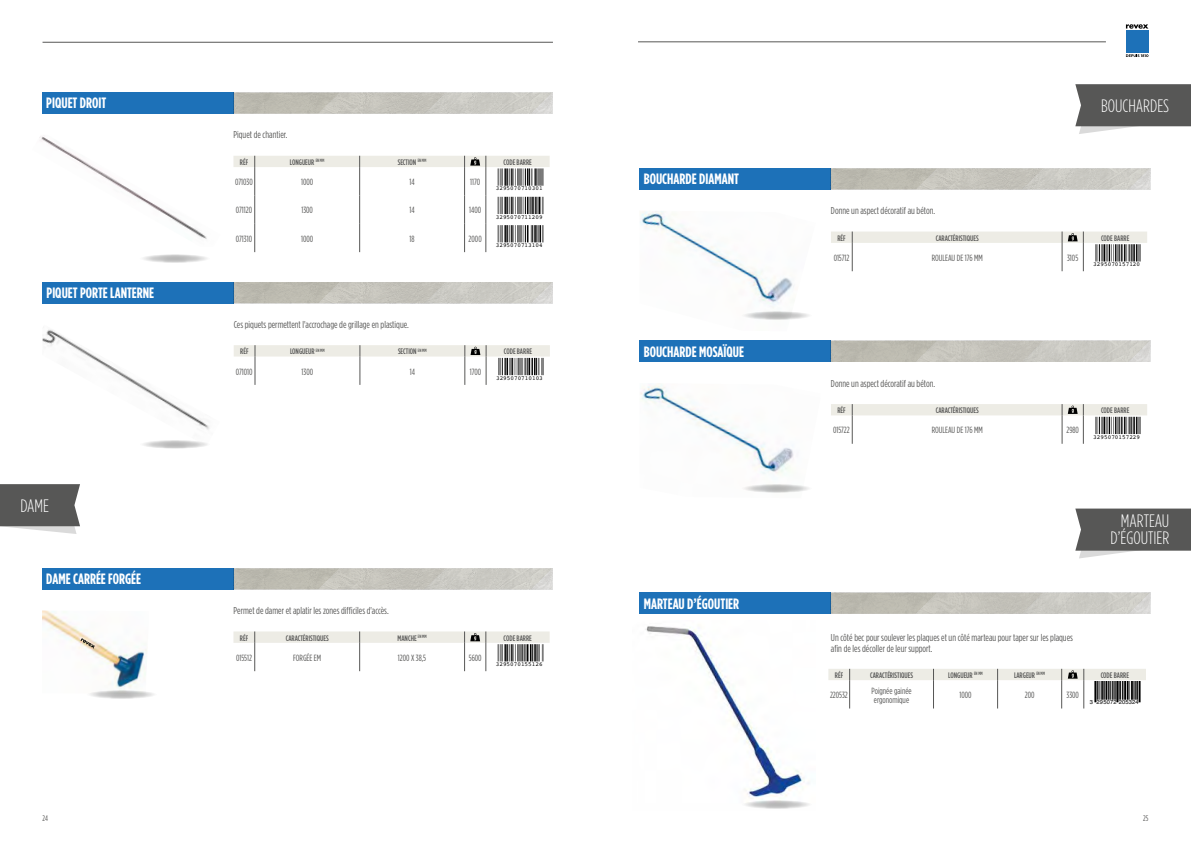
<style>
.page{position:relative;width:1191px;height:842px;background:#fff}
.page>*{position:absolute;margin:0;border:0;box-sizing:border-box;transform-origin:0 0}
.t1{font:300 18px/17px "Gotham Condensed";color:#fff;text-align:center}
.t2{font:700 15px "Gotham Condensed";color:#fff}
.t3{font:10px/11px "Gotham Condensed";color:#575756}
.t4{font:9px/9px "Gotham Condensed";color:#575756}
.t5{font:500 8px "Gotham Condensed";color:#575756}
.t6{font:8px "Gotham Condensed";color:#575756}
.t7{font:6px "Courier";color:#000}
.t8{font:5.8px "Helvetica";letter-spacing:.025em;color:#000}
</style>
<div class="page">
<hr style="left:43px;top:42px;width:510px;height:1px;background:#575756">
<hr style="left:638px;top:42px;width:468px;height:1px;background:#575756">
<div style="left:1126px;top:30px;width:22px;height:23px;background:#1d71b8"></div>
<svg style="left:1126px;top:24px;width:22px;height:5px"></svg>
<svg style="left:1126px;top:54px;width:22px;height:3px"></svg>
<img style="left:39px;top:136px;width:168px;height:103px">
<div style="left:42px;top:93px;width:191px;height:21px;background:#1d71b8"></div>
<img style="left:233px;top:93px;width:319px;height:21px">
<svg style="left:233px;top:156px;width:316px;height:96px"></svg>
<svg style="left:143px;top:254px;width:64px;height:9px"></svg>
<img style="left:42px;top:329px;width:168px;height:101px">
<div style="left:42px;top:282px;width:192px;height:21px;background:#1d71b8"></div>
<img style="left:234px;top:282px;width:319px;height:21px">
<svg style="left:234px;top:345px;width:316px;height:40px"></svg>
<svg style="left:143px;top:440px;width:64px;height:9px"></svg>
<svg style="left:0;top:484px;width:80px;height:50px;background:#737372"></svg>
<img style="left:42px;top:610px;width:105px;height:80px">
<div style="left:42px;top:568px;width:191px;height:21px;background:#1d71b8"></div>
<img style="left:233px;top:568px;width:319px;height:21px">
<svg style="left:233px;top:631px;width:316px;height:40px"></svg>
<svg style="left:90px;top:690px;width:64px;height:9px"></svg>
<svg style="left:1075px;top:84px;width:116px;height:50px;background:#737373"></svg>
<img style="left:640px;top:211px;width:154px;height:95px">
<div style="left:639px;top:168px;width:192px;height:21px;background:#1d71b8"></div>
<img style="left:831px;top:168px;width:319px;height:21px">
<svg style="left:831px;top:232px;width:316px;height:39px"></svg>
<svg style="left:744px;top:311px;width:65px;height:9px"></svg>
<img style="left:640px;top:384px;width:154px;height:90px">
<div style="left:639px;top:341px;width:192px;height:21px;background:#1d71b8"></div>
<img style="left:831px;top:341px;width:319px;height:21px">
<svg style="left:831px;top:404px;width:316px;height:40px"></svg>
<svg style="left:744px;top:484px;width:65px;height:9px"></svg>
<svg style="left:80px;top:638px;width:15px;height:11px"></svg>
<svg style="left:1075px;top:509px;width:116px;height:49px;background:#727271"></svg>
<div style="left:639px;top:593px;width:192px;height:21px;background:#1d71b8"></div>
<img style="left:831px;top:593px;width:319px;height:21px">
<img style="left:645px;top:626px;width:164px;height:173px">
<svg style="left:745px;top:800px;width:64px;height:9px"></svg>
<svg style="left:828px;top:669px;width:318px;height:39px"></svg>
<h2 class="t2" style="left:46px;top:95px;width:61px">PIQUET DROIT</h2>
<h2 class="t2" style="left:47px;top:284px;width:109px">PIQUET PORTE LANTERNE</h2>
<h1 class="t1" style="left:21px;top:497px;width:30px">DAME</h1>
<h2 class="t2" style="left:46px;top:570px;width:96px">DAME CARRÉE FORGÉE</h2>
<p class="t3" style="left:233px;top:129px;width:56px">Piquet de chantier.</p>
<p class="t5" style="left:240px;top:158px;width:10px">RÉF</p>
<p class="t5" style="left:290px;top:158px;width:36px">LONGUEUR <sup>EN</sup> <sup>MM</sup></p>
<p class="t5" style="left:398px;top:158px;width:30px">SECTION <sup>EN</sup> <sup>MM</sup></p>
<p class="t5" style="left:503px;top:158px;width:30px">CODE BARRE</p>
<p class="t4" style="left:235px;top:177px;width:19px">071030</p>
<p class="t4" style="left:301px;top:177px;width:14px">1000</p>
<p class="t4" style="left:409px;top:177px;width:7px">14</p>
<p class="t4" style="left:470px;top:177px;width:11px">1170</p>
<p class="t7" style="left:496px;top:184px;width:48px">3295070710301</p>
<p class="t4" style="left:236px;top:206px;width:18px">071120</p>
<p class="t4" style="left:301px;top:206px;width:13px">1300</p>
<p class="t4" style="left:409px;top:206px;width:7px">14</p>
<p class="t4" style="left:469px;top:206px;width:13px">1400</p>
<p class="t7" style="left:496px;top:212px;width:48px">3295070711209</p>
<p class="t4" style="left:236px;top:234px;width:18px">071310</p>
<p class="t4" style="left:301px;top:234px;width:14px">1000</p>
<p class="t4" style="left:409px;top:234px;width:7px">18</p>
<p class="t4" style="left:468px;top:234px;width:15px">2000</p>
<p class="t7" style="left:496px;top:240px;width:48px">3295070713104</p>
<p class="t3" style="left:234px;top:318px;width:177px">Ces piquets permettent l'accrochage de grillage en plastique.</p>
<p class="t5" style="left:240px;top:347px;width:10px">RÉF</p>
<p class="t5" style="left:290px;top:347px;width:36px">LONGUEUR <sup>EN</sup> <sup>MM</sup></p>
<p class="t5" style="left:398px;top:347px;width:30px">SECTION <sup>EN</sup> <sup>MM</sup></p>
<p class="t5" style="left:504px;top:347px;width:30px">CODE BARRE</p>
<p class="t4" style="left:236px;top:367px;width:18px">071010</p>
<p class="t4" style="left:302px;top:367px;width:13px">1300</p>
<p class="t4" style="left:410px;top:367px;width:7px">14</p>
<p class="t4" style="left:470px;top:367px;width:13px">1700</p>
<p class="t7" style="left:496px;top:373px;width:48px">3295070710103</p>
<p class="t3" style="left:233px;top:605px;width:157px">Permet de damer et aplatir les zones difficiles d'accès.</p>
<p class="t5" style="left:240px;top:633px;width:10px">RÉF</p>
<p class="t5" style="left:286px;top:633px;width:44px">CARACTÉRISTIQUES</p>
<p class="t5" style="left:397px;top:633px;width:31px">MANCHE <sup>EN</sup> <sup>MM</sup></p>
<p class="t5" style="left:503px;top:633px;width:30px">CODE BARRE</p>
<p class="t4" style="left:236px;top:653px;width:17px">015512</p>
<p class="t4" style="left:293px;top:653px;width:29px">FORGÉE EM</p>
<p class="t4" style="left:398px;top:653px;width:30px">1200 X 38,5</p>
<p class="t4" style="left:469px;top:653px;width:14px">5600</p>
<p class="t7" style="left:496px;top:659px;width:48px">3295070155126</p>
<h2 class="t2" style="left:644px;top:171px;width:97px">BOUCHARDE DIAMANT</h2>
<h2 class="t2" style="left:644px;top:343px;width:102px">BOUCHARDE MOSAÏQUE</h2>
<h2 class="t2" style="left:644px;top:595px;width:97px">MARTEAU D’ÉGOUTIER</h2>
<p class="t3" style="left:831px;top:205px;width:106px">Donne un aspect décoratif au béton.</p>
<h1 class="t1" style="left:1101px;top:97px;width:70px">BOUCHARDES</h1>
<p class="t5" style="left:837px;top:233px;width:10px">RÉF</p>
<p class="t5" style="left:935px;top:233px;width:44px">CARACTÉRISTIQUES</p>
<p class="t5" style="left:1101px;top:233px;width:30px">CODE BARRE</p>
<p class="t4" style="left:833px;top:253px;width:17px">015712</p>
<p class="t4" style="left:931px;top:253px;width:52px">ROULEAU DE 176 MM</p>
<p class="t4" style="left:1067px;top:253px;width:13px">3105</p>
<p class="t7" style="left:1093px;top:260px;width:48px">3295070157120</p>
<p class="t3" style="left:831px;top:377px;width:106px">Donne un aspect décoratif au béton.</p>
<p class="t5" style="left:837px;top:406px;width:10px">RÉF</p>
<p class="t5" style="left:935px;top:406px;width:44px">CARACTÉRISTIQUES</p>
<p class="t5" style="left:1101px;top:406px;width:30px">CODE BARRE</p>
<p class="t4" style="left:833px;top:426px;width:18px">015722</p>
<p class="t4" style="left:931px;top:426px;width:52px">ROULEAU DE 176 MM</p>
<p class="t4" style="left:1066px;top:426px;width:14px">2980</p>
<p class="t7" style="left:1093px;top:432px;width:48px">3295070157229</p>
<p class="t3" style="left:831px;top:631px;width:243px">Un côté bec pour soulever les plaques et un côté marteau pour taper sur les plaques afin de les décoller de leur support.</p>
<h1 class="t1" style="left:1110px;top:512px;width:63px">MARTEAU.<br>D’ÉGOUTIER</h1>
<p class="t5" style="left:835px;top:671px;width:10px">RÉF</p>
<p class="t5" style="left:870px;top:671px;width:44px">CARACTÉRISTIQUES</p>
<p class="t5" style="left:948px;top:671px;width:36px">LONGUEUR <sup>EN</sup> <sup>MM</sup></p>
<p class="t5" style="left:1014px;top:671px;width:33px">LARGEUR <sup>EN</sup> <sup>MM</sup></p>
<p class="t5" style="left:1100px;top:671px;width:30px">CODE BARRE</p>
<p class="t4" style="left:830px;top:690px;width:19px">220532</p>
<p class="t4" style="left:871px;top:686px;width:42px">Poignée gainée ergonomique</p>
<p class="t4" style="left:959px;top:690px;width:14px">1000</p>
<p class="t4" style="left:1024px;top:690px;width:11px">200</p>
<p class="t4" style="left:1066px;top:690px;width:14px">3300</p>
<p class="t8" style="left:1089px;top:698px;width:50px">3 295072 205324</p>
<p class="t6" style="left:43px;top:814px;width:7px">24</p>
<p class="t6" style="left:1143px;top:814px;width:7px">25</p>
</div>
